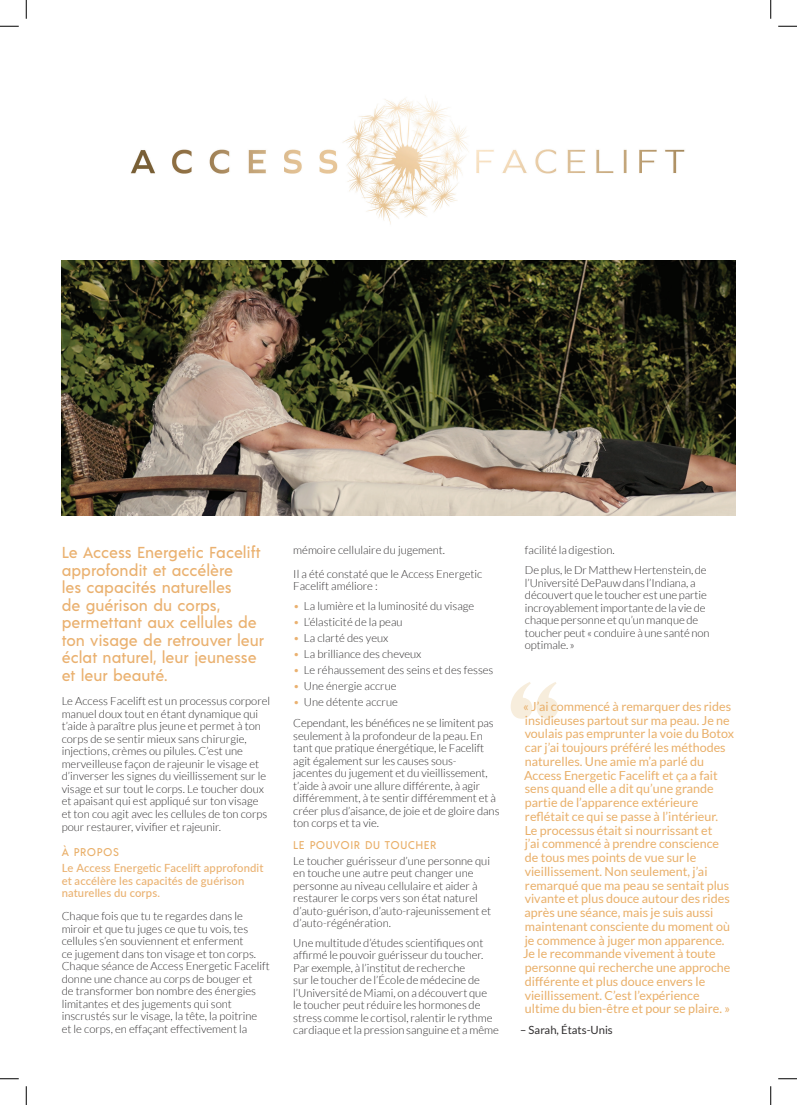
<style>
.page{position:relative;width:797px;height:1105px;background:#fff}
.page>*{position:absolute;margin:0;border:0;box-sizing:border-box;transform-origin:0 0}
.t1{font:700 110.38px "Begum";color:#f7eddc}
.body{font:500 15.88px/17.5px "Acre";color:#eab170}
.body-2{font:12.5px/13.8px "Lato";color:#e9af69}
.body-3{font:300 11.25px/12.5px "Lato";color:#312f30}
.sH{font:300 11.25px/12.5px "Lato";letter-spacing:-.005em;color:#312f30}
.body-4{font:500 11.25px/12.5px "Lato";letter-spacing:.01em;color:#eab170}
.sH-2{font:500 11.25px "Acre";letter-spacing:.05em;color:#e9af69}
.body-5{font:11.25px "Lato";color:#312f30}
.s1{color:#eab170}
</style>
<div class="page">
<img style="left:62px;top:260px;width:673px;height:255px">
<img style="left:131px;top:96px;width:554px;height:129px">
<svg style="left:0;top:25px;width:19px;height:2px"></svg>
<svg style="left:778px;top:25px;width:19px;height:2px"></svg>
<svg style="left:0;top:1078px;width:19px;height:1px"></svg>
<svg style="left:778px;top:1078px;width:19px;height:1px"></svg>
<svg style="left:25px;top:0;width:2px;height:19px"></svg>
<svg style="left:25px;top:1086px;width:2px;height:19px"></svg>
<svg style="left:770px;top:0;width:1px;height:19px"></svg>
<svg style="left:770px;top:1086px;width:1px;height:19px"></svg>
<p class="body" style="left:62px;top:543px;width:204px">Le Access Energetic Facelift approfondit et accélère<br>les capacités naturelles<br>de guérison du corps, permettant aux cellules de ton visage de retrouver leur éclat naturel, leur jeunesse et leur beauté.</p>
<p class="body-3" style="left:293px;top:544px;width:153px">mémoire cellulaire du jugement.</p>
<p class="body-3" style="left:293px;top:567px;width:191px">Il a été constaté que le Access Energetic<br>Facelift améliore :</p>
<p class="body-3" style="left:293px;top:599px;width:182px"><span class="s1">•</span> La lumière et la luminosité du visage</p>
<p class="body-3" style="left:293px;top:615px;width:111px"><span class="s1">•</span> L’élasticité de la peau</p>
<p class="body-3" style="left:293px;top:631px;width:96px"><span class="s1">•</span> La clarté des yeux</p>
<p class="body-3" style="left:293px;top:648px;width:130px"><span class="s1">•</span> La brilliance des cheveux</p>
<p class="body-3" style="left:293px;top:664px;width:202px"><span class="s1">•</span> Le réhaussement des seins et des fesses</p>
<p class="body-3" style="left:293px;top:680px;width:105px"><span class="s1">•</span> Une énergie accrue</p>
<p class="body-3" style="left:293px;top:696px;width:106px"><span class="s1">•</span> Une détente accrue</p>
<p class="sH" style="left:293px;top:717px;width:208px">Cependant, les bénéfices ne se limitent pas seulement à la profondeur de la peau. En tant que pratique énergétique, le Facelift agit également sur les causes sous-<br>jacentes du jugement et du vieillissement, t’aide à avoir une allure différente, à agir différemment, à te sentir différemment et à créer plus d’aisance, de joie et de gloire dans ton corps et ta vie.</p>
<p class="sH-2" style="left:293px;top:837px;width:145px">LE POUVOIR DU TOUCHER</p>
<p class="body-3" style="left:293px;top:854px;width:199px">Le toucher guérisseur d’une personne qui en touche une autre peut changer une personne au niveau cellulaire et aider à restaurer le corps vers son état naturel d’auto-guérison, d’auto-rajeunissement et d’auto-régénération.</p>
<p class="body-3" style="left:293px;top:936px;width:207px">Une multitude d’études scientifiques ont affirmé le pouvoir guérisseur du toucher.<br>Par exemple, à l’institut de recherche<br>sur le toucher de l’École de médecine de l’Université de Miami, on a découvert que<br>le toucher peut réduire les hormones de stress comme le cortisol, ralentir le rythme cardiaque et la pression sanguine et a même</p>
<p class="body-3" style="left:62px;top:695px;width:210px">Le Access Facelift est un processus corporel manuel doux tout en étant dynamique qui t’aide à paraître plus jeune et permet à ton corps de se sentir mieux sans chirurgie, injections, crèmes ou pilules. C’est une merveilleuse façon de rajeunir le visage et d’inverser les signes du vieillissement sur le visage et sur tout le corps. Le toucher doux et apaisant qui est appliqué sur ton visage et ton cou agit avec les cellules de ton corps</p>
<p class="body-3" style="left:62px;top:821px;width:161px">pour restaurer, vivifier et rajeunir.</p>
<p class="sH-2" style="left:62px;top:844px;width:59px">À PROPOS</p>
<p class="body-4" style="left:62px;top:861px;width:203px">Le Access Energetic Facelift approfondit et accélère les capacités de guérison naturelles du corps.</p>
<p class="body-3" style="left:62px;top:910px;width:209px">Chaque fois que tu te regardes dans le miroir et que tu juges ce que tu vois, tes cellules s’en souviennent et enferment<br>ce jugement dans ton visage et ton corps.<br>Chaque séance de Access Energetic Facelift donne une chance au corps de bouger et<br>de transformer bon nombre des énergies limitantes et des jugements qui sont inscrustés sur le visage, la tête, la poitrine et le corps, en effaçant effectivement la</p>
<p class="body-3" style="left:525px;top:544px;width:91px">facilité la digestion.</p>
<p class="body-3" style="left:525px;top:564px;width:186px">De plus, le Dr Matthew Hertenstein, de l’Université DePauw dans l’Indiana, a découvert que le toucher est une partie incroyablement importante de la vie de chaque personne et qu’un manque de toucher peut « conduire à une santé non optimale. »</p>
<h1 class="t1" style="left:506px;top:657px;width:57px">“</h1>
<p class="body-2" style="left:523px;top:699px;width:213px">« J’ai commencé à remarquer des rides insidieuses partout sur ma peau. Je ne voulais pas emprunter la voie du Botox car j’ai toujours préféré les méthodes naturelles. Une amie m’a parlé du Access Energetic Facelift et ça a fait sens quand elle a dit qu’une grande partie de l’apparence extérieure reflétait ce qui se passe à l’intérieur.<br>Le processus était si nourrissant et<br>j’ai commencé à prendre conscience<br>de tous mes points de vue sur le vieillissement. Non seulement, j’ai remarqué que ma peau se sentait plus vivante et plus douce autour des rides après une séance, mais je suis aussi maintenant consciente du moment où je commence à juger mon apparence.<br>Je le recommande vivement à toute personne qui recherche une approche différente et plus douce envers le vieillissement. C’est l’expérience ultime du bien-être et pour se plaire. »</p>
<p class="body-5" style="left:520px;top:1024px;width:94px">– Sarah, États-Unis</p>
</div>
